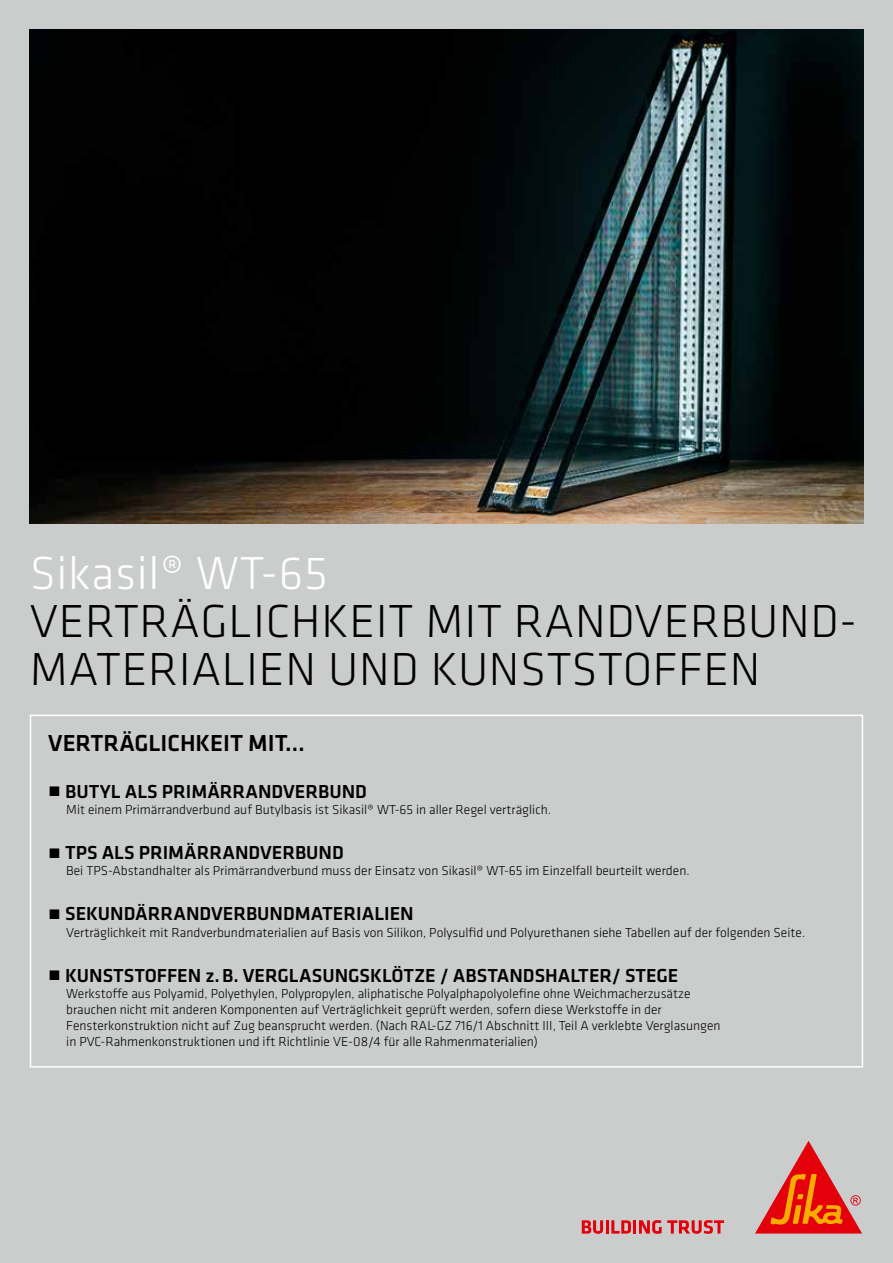
<style>
.page{position:relative;width:893px;height:1263px;background:#cbcccc}
.page>*{position:absolute;margin:0;border:0;box-sizing:border-box;transform-origin:0 0}
.t1{font:300 48px/48px "Klavika";letter-spacing:.015em;color:#000}
.t2{font:300 48px "Klavika";letter-spacing:.015em;color:#fff}
.t3{font:500 24px "Klavika";color:#000}
.t4{font:500 19.5px "Klavika";color:#000}
.t5{font:300 13.5px/16.2px "Klavika";color:#000}
</style>
<div class="page">
<div style="left:30px;top:715px;width:833px;height:352px;border:2px solid #fff"></div>
<svg style="left:582px;top:1220px;width:142px;height:14px"></svg>
<svg style="left:755px;top:1141px;width:107px;height:92px"></svg>
<img style="left:30px;top:30px;width:833px;height:493px">
<h1 class="t2" style="left:30px;top:544px;width:300px">Sikasil® WT-65</h1>
<h1 class="t1" style="left:30px;top:596px;width:828px">VERTRÄGLICHKEIT MIT RANDVERBUND-<br>MATERIALIEN UND KUNSTSTOFFEN</h1>
<h2 class="t3" style="left:48px;top:727px;width:258px">VERTRÄGLICHKEIT MIT…</h2>
<h3 class="t4" style="left:48px;top:778px;width:320px">• BUTYL ALS PRIMÄRRANDVERBUND</h3>
<p class="t5" style="left:66px;top:801px;width:486px">Mit einem Primärrandverbund auf Butylbasis ist Sikasil® WT-65 in aller Regel verträglich.</p>
<h3 class="t4" style="left:48px;top:839px;width:297px">• TPS ALS PRIMÄRRANDVERBUND</h3>
<p class="t5" style="left:66px;top:863px;width:625px">Bei TPS-Abstandhalter als Primärrandverbund muss der Einsatz von Sikasil® WT-65 im Einzelfall beurteilt werden.</p>
<h3 class="t4" style="left:48px;top:901px;width:367px">• SEKUNDÄRRANDVERBUNDMATERIALIEN</h3>
<p class="t5" style="left:66px;top:924px;width:740px">Verträglichkeit mit Randverbundmaterialien auf Basis von Silikon, Polysulfid und Polyurethanen siehe Tabellen auf der folgenden Seite.</p>
<h3 class="t4" style="left:48px;top:962px;width:632px">• KUNSTSTOFFEN z.B. VERGLASUNGSKLÖTZE / ABSTANDSHALTER/ STEGE</h3>
<p class="t5" style="left:66px;top:985px;width:656px">Werkstoffe aus Polyamid, Polyethylen, Polypropylen, aliphatische Polyalphapolyolefine ohne Weichmacherzusätze brauchen nicht mit anderen Komponenten auf Verträglichkeit geprüft werden, sofern diese Werkstoffe in der Fensterkonstruktion nicht auf Zug beansprucht werden. (Nach RAL-GZ 716/1 Abschnitt III, Teil A verklebte Verglasungen in PVC-Rahmenkonstruktionen und ift Richtlinie VE-08/4 für alle Rahmenmaterialien)</p>
</div>
